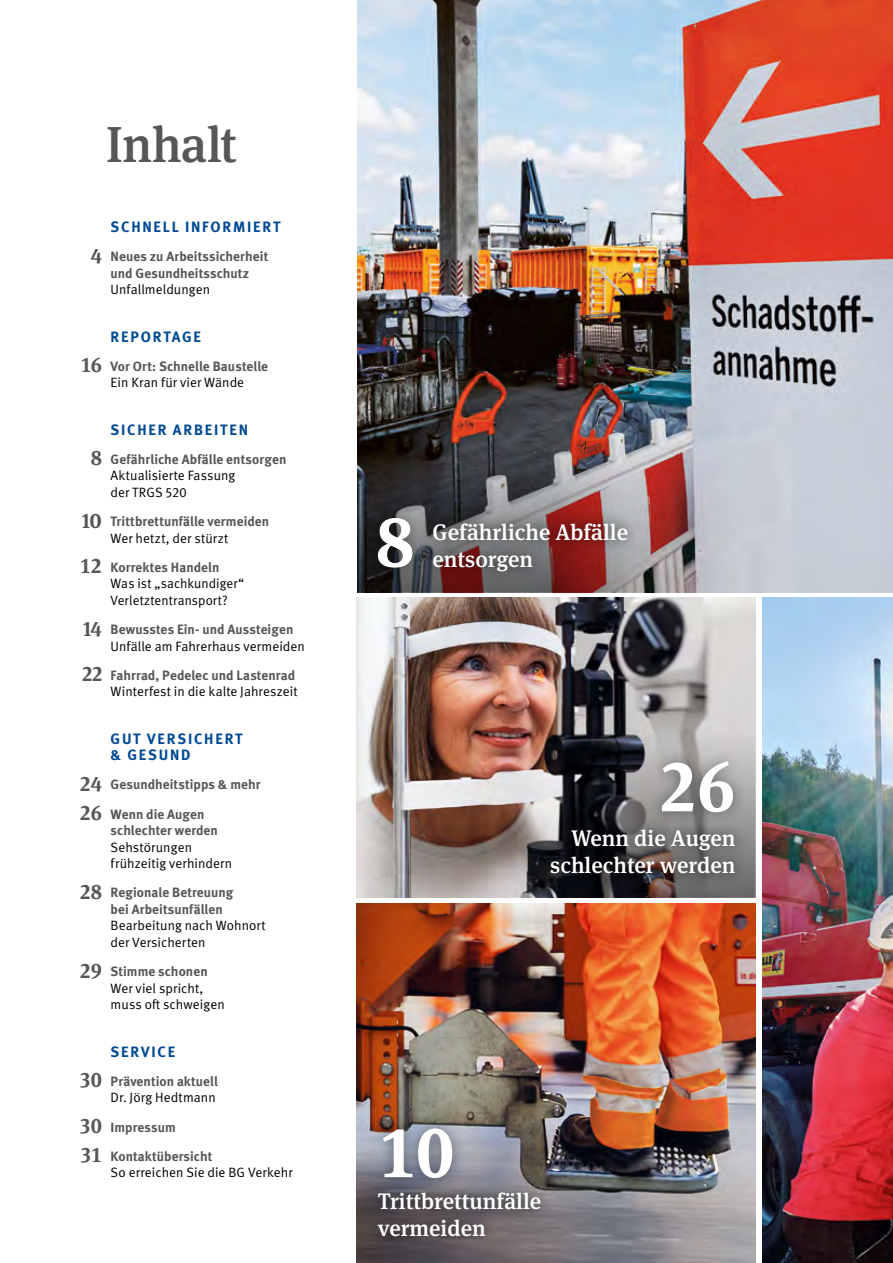
<style>
.page{position:relative;width:893px;height:1263px;background:#fff}
.page>*{position:absolute;margin:0;border:0;box-sizing:border-box;transform-origin:0 0}
.t1{font:700 72px "DGUV Meta Serif";color:#fff;scale:.94 1}
.i1{font:500 50.4px "DGUV Meta Serif";letter-spacing:-.005em;color:#585757}
.t2{font:500 22.5px/27px "DGUV Meta Serif";color:#fff;text-align:right}
.i2{font:700 15px/16.5px "DGUV Meta";letter-spacing:.12em;color:#004a93}
.BGV_Inhalt_DZ{font:13.5px/16.5px "DGUV Meta";letter-spacing:.005em;color:#000}
.BGV_Inhalt_DZ-2{font:700 13.5px/16.5px "DGUV Meta";letter-spacing:.005em;color:#585757}
.BGV_Inhalt_UZ{font:13.5px "DGUV Meta";letter-spacing:.005em;color:#000}
.s1{font-family:"DGUV Meta Serif";font-size:21px}
.s2{font-weight:400;color:#000}
.s3{font-family:"DGUV Meta Serif";font-weight:700;font-size:21px;color:#585757}
.s4{font-weight:700;color:#585757}
</style>
<div class="page">
<img style="left:357px;top:597px;width:399px;height:300px">
<img style="left:357px;top:903px;width:399px;height:360px">
<img style="left:453px;top:730px;width:302px;height:167px">
<div style="left:370px;top:1115px;width:96px;height:76px;background:#000;opacity:.45"></div>
<div style="left:648px;top:748px;width:99px;height:78px;background:#000;opacity:.45"></div>
<div style="left:537px;top:816px;width:211px;height:71px;background:#000;opacity:.75"></div>
<div style="left:365px;top:1179px;width:189px;height:71px;background:#000;opacity:.75"></div>
<img style="left:762px;top:599px;width:130px;height:664px">
<img style="left:357px;top:1px;width:535px;height:591px">
<h1 class="i1" style="left:106px;top:115px;width:132px">Inhalt</h1>
<h2 class="i2" style="left:111px;top:219px;width:171px">SCHNELL INFORMIERT</h2>
<p class="BGV_Inhalt_DZ-2" style="left:111px;top:249px;width:159px;text-indent:-20px"><span class="s1">4</span> Neues zu Arbeitssicherheit und Gesundheitsschutz<br><span class="s2">Unfallmeldungen</span></p>
<h2 class="i2" style="left:111px;top:329px;width:92px">REPORTAGE</h2>
<p class="BGV_Inhalt_DZ-2" style="left:80px;top:358px;width:189px;text-align:center"><span class="s1">16</span> Vor Ort: Schnelle Baustelle<br><span class="s2">Ein Kran für vier Wände</span></p>
<h2 class="i2" style="left:111px;top:422px;width:139px">SICHER ARBEITEN</h2>
<p class="BGV_Inhalt_DZ" style="left:111px;top:451px;width:177px;text-indent:-20px"><span class="s3">8</span> <span class="s4">Gefährliche Abfälle entsorgen<br></span>Aktualisierte Fassung<br>der TRGS 520</p>
<p class="BGV_Inhalt_DZ-2" style="left:111px;top:514px;width:160px;text-indent:-29px"><span class="s1">10</span> Trittbrettunfälle vermeiden<br><span class="s2">Wer hetzt, der stürzt</span></p>
<p class="BGV_Inhalt_DZ" style="left:111px;top:559px;width:135px;text-indent:-31px"><span class="s3">12</span> <span class="s4">Korrektes Handeln<br></span>Was ist „sachkundiger“<br>Verletztentransport?</p>
<p class="BGV_Inhalt_DZ" style="left:111px;top:621px;width:196px;text-indent:-27px"><span class="s3">14</span> <span class="s4">Bewusstes Ein- und Aussteigen<br></span>Unfälle am Fahrerhaus vermeiden</p>
<p class="BGV_Inhalt_DZ" style="left:82px;top:667px;width:217px;text-align:right"><span class="s3">22</span> <span class="s4">Fahrrad, Pedelec und Lastenrad<br></span>Winterfest in die kalte Jahreszeit</p>
<h2 class="i2" style="left:111px;top:731px;width:134px">GUT VERSICHERT &amp; GESUND</h2>
<p class="BGV_Inhalt_DZ-2" style="left:80px;top:777px;width:182px"><span class="s1">24</span> Gesundheitstipps &amp; mehr</p>
<p class="BGV_Inhalt_DZ" style="left:111px;top:806px;width:123px;text-indent:-31px"><span class="s3">26</span> <span class="s4">Wenn die Augen schlechter werden<br></span>Sehstörungen frühzeitig verhindern</p>
<p class="BGV_Inhalt_DZ" style="left:111px;top:885px;width:157px;text-indent:-31px"><span class="s3">28</span> <span class="s4">Regionale Betreuung<br>bei Arbeitsunfällen<br></span>Bearbeitung nach Wohnort der Versicherten</p>
<p class="BGV_Inhalt_DZ" style="left:111px;top:964px;width:116px;text-indent:-31px"><span class="s3">29</span> <span class="s4">Stimme schonen<br></span>Wer viel spricht, muss oft schweigen</p>
<h2 class="i2" style="left:111px;top:1043px;width:66px">SERVICE</h2>
<p class="BGV_Inhalt_DZ-2" style="left:80px;top:1073px;width:139px"><span class="s1">30</span> Prävention aktuell</p>
<p class="BGV_Inhalt_UZ" style="left:111px;top:1090px;width:107px">Dr. Jörg Hedtmann</p>
<p class="BGV_Inhalt_DZ-2" style="left:80px;top:1119px;width:97px"><span class="s1">30</span> Impressum</p>
<p class="BGV_Inhalt_DZ-2" style="left:80px;top:1148px;width:133px"><span class="s1">31</span> Kontaktübersicht</p>
<p class="BGV_Inhalt_UZ" style="left:111px;top:1165px;width:183px">So erreichen Sie die BG Verkehr</p>
<h1 class="t1" style="left:376px;top:497px;width:43px">8</h1>
<h3 class="t2" style="left:433px;top:519px;width:197px">Gefährliche Abfälle</h3>
<h3 class="t2" style="left:433px;top:546px;width:102px">entsorgen</h3>
<h1 class="t1" style="left:659px;top:742px;width:83px">26</h1>
<h3 class="t2" style="left:550px;top:825px;width:187px">Wenn die Augen schlechter werden</h3>
<h1 class="t1" style="left:378px;top:1108px;width:83px">10</h1>
<h3 class="t2" style="left:378px;top:1188px;width:165px;text-align:left">Trittbrettunfälle vermeiden</h3>
</div>
